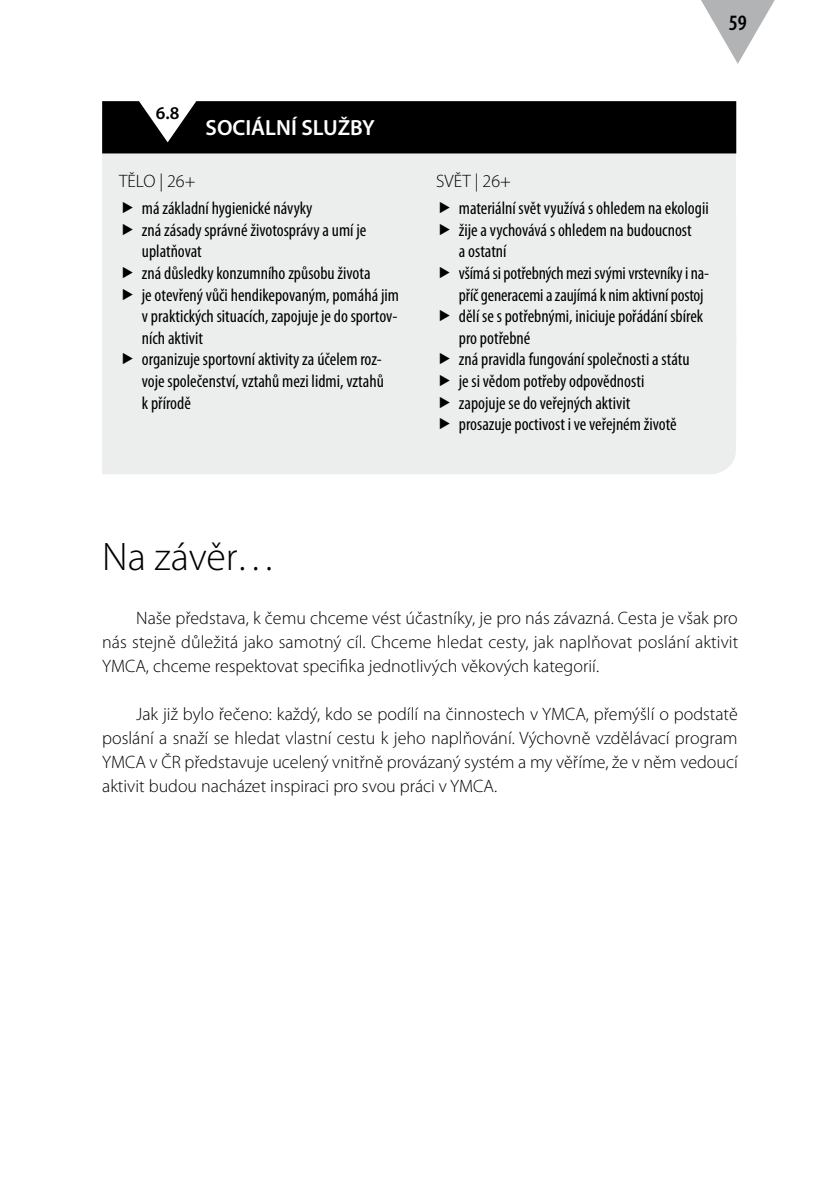
<style>
.page{position:relative;width:840px;height:1191px;background:#fff}
.page>*{position:absolute;margin:0;border:0;box-sizing:border-box;transform-origin:0 0}
.t1{font:300 40px "Myriad Pro";color:#000}
.t2{font:600 22px "Myriad Pro";color:#fff}
.t3{font:600 condensed 22px "Myriad Pro";color:#000}
.t4{font:condensed 18px/21.6px "Myriad Pro";color:#000}
.t5{font:300 18px/24px "Myriad Pro";color:#000;text-align:justify}
.t6{font:600 18px "Myriad Pro";color:#000}
</style>
<div class="page">
<svg style="left:701px;top:0;width:74px;height:64px"></svg>
<div style="left:102px;top:111px;width:634px;height:363px;background:#eceded"></div>
<div style="left:103px;top:102px;width:631px;height:50px;background:#000"></div>
<div style="left:102px;top:101px;width:633px;height:52px;border:2px solid #000"></div>
<svg style="left:138px;top:101px;width:59px;height:41px"></svg>
<svg style="left:123px;top:202px;width:10px;height:11px"></svg>
<svg style="left:123px;top:223px;width:10px;height:12px"></svg>
<svg style="left:123px;top:267px;width:10px;height:11px"></svg>
<svg style="left:123px;top:288px;width:10px;height:12px"></svg>
<svg style="left:123px;top:353px;width:10px;height:11px"></svg>
<svg style="left:440px;top:202px;width:9px;height:11px"></svg>
<svg style="left:440px;top:223px;width:9px;height:12px"></svg>
<svg style="left:440px;top:267px;width:9px;height:11px"></svg>
<svg style="left:440px;top:310px;width:9px;height:11px"></svg>
<svg style="left:440px;top:353px;width:9px;height:11px"></svg>
<svg style="left:440px;top:375px;width:9px;height:11px"></svg>
<svg style="left:440px;top:396px;width:9px;height:12px"></svg>
<svg style="left:440px;top:418px;width:9px;height:11px"></svg>
<p class="t6" style="left:156px;top:101px;width:25px">6.8</p>
<p class="t2" style="left:205px;top:113px;width:51px">SOCIÁLNÍ</p>
<p class="t2" style="left:301px;top:113px;width:75px">SLUŽBY</p>
<p class="t5" style="left:119px;top:169px;width:78px">TĚLO | 26+</p>
<p class="t4" style="left:142px;top:198px;width:258px">má základní hygienické návyky<br>zná zásady správné životosprávy a umí je uplatňovat<br>zná důsledky konzumního způsobu života<br>je otevřený vůči hendikepovaným, pomáhá jim v praktických situacích, zapojuje je do sportov&shy;ních aktivit<br>organizuje sportovní aktivity za účelem roz&shy;voje společenství, vztahů mezi lidmi, vztahů<br>k přírodě</p>
<p class="t3" style="left:728px;top:10px;width:19px">59</p>
<p class="t5" style="left:436px;top:169px;width:76px">SVĚT | 26+</p>
<p class="t4" style="left:458px;top:198px;width:251px">materiální svět využívá s ohledem na ekologii žije a vychovává s ohledem na budoucnost<br>a ostatní všímásipotřebnýchmezisvýmivrstevníkyi na&shy;příčgeneracemiazaujímák nimaktivnípostoj dělí se s potřebnými, iniciuje pořádání sbírek pro potřebné<br>zná pravidla fungování společnosti a státu<br>je si vědom potřeby odpovědnosti<br>zapojuje se do veřejných aktivit<br>prosazuje poctivost i ve veřejném životě</p>
<h1 class="t1" style="left:102px;top:534px;width:175px">Na závěr…</h1>
<p class="t5" style="left:102px;top:606px;width:637px;text-indent:34px">Naše představa, k čemu chceme vést účastníky, je pro nás závazná. Cesta je však pro nás stejně důležitá jako samotný cíl. Chceme hledat cesty, jak naplňovat poslání aktivit YMCA, chceme respektovat specifika jednotlivých věkových kategorií.</p>
<p class="t5" style="left:102px;top:702px;width:636px;text-indent:34px">Jak již bylo řečeno: každý, kdo se podílí na činnostech v YMCA, přemýšlí o podstatě poslání a snaží se hledat vlastní cestu k jeho naplňování. Výchovně vzdělávací program YMCA v ČR představuje ucelený vnitřně provázaný systém a my věříme, že v něm vedoucí aktivit budou nacházet inspiraci pro svou práci v YMCA.</p>
</div>
